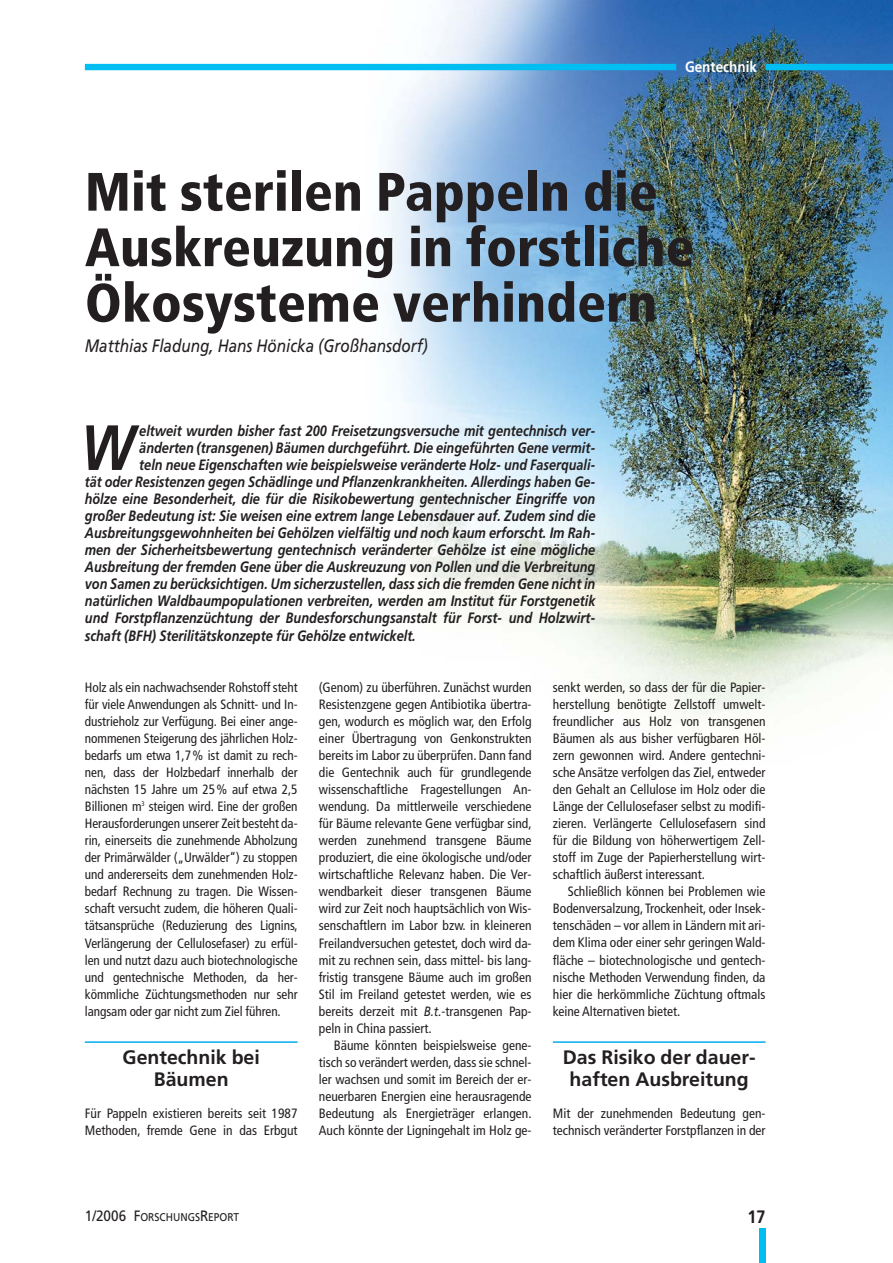
<style>
.page{position:relative;width:893px;height:1263px;background:#fff}
.page>*{position:absolute;margin:0;border:0;box-sizing:border-box;transform-origin:0 0}
.t1{font:italic 700 63.9px "Frutiger";color:#231f20;scale:.85 1}
.t2{font:900 condensed 54px/55.5px "Frutiger";color:#231f20}
.t3{font:700 19.5px/21.8px "Frutiger";color:#231f20;text-align:center}
.t4{font:italic 18px "Frutiger";color:#231f20;scale:.85 1}
.t5{font:700 18px "Frutiger";color:#231f20;scale:.9 1}
.t6{font:italic 700 15px "Frutiger";color:#231f20;scale:.85 1}
.t7{font:italic 700 15px "Frutiger";color:#231f20;scale:.84 1}
.t8{font:700 15px "Frutiger";color:#fff;scale:.9 1}
.t9{font:condensed 13.5px/17.1px "Frutiger";color:#231f20;text-align:justify}
.t10{font:11.25px "Frutiger";color:#231f20;scale:.9 1}
.s1{font-style:italic;font-stretch:normal}
.s2{font-size:15px}
</style>
<div class="page">
<img style="left:84px;top:0;width:808px;height:719px">
<svg style="left:85px;top:64px;width:807px;height:6px;background:#06b2e4"></svg>
<div style="left:759px;top:1229px;width:6px;height:34px;background:#00bdf2"></div>
<hr style="left:85px;top:1041px;width:212px;height:2px;background:#00aeef">
<hr style="left:553px;top:1041px;width:212px;height:2px;background:#00aeef">
<p class="t8" style="left:685px;top:61px;width:81px">Gentechnik</p>
<h2 class="t2" style="left:85px;top:168px;width:611px">Mit sterilen Pappeln die<br>Auskreuzung in forstliche<br>Ökosysteme verhindern</h2>
<h3 class="t4" style="left:85px;top:338px;width:405px">Matthias Fladung, Hans Hönicka (Großhansdorf)</h3>
<h1 class="t1" style="left:80px;top:422px;width:65px">W</h1>
<p class="t6" style="left:139px;top:425px;width:538px">eltweit wurden bisher fast 200 Freisetzungsversuche mit gentechnisch ver-</p>
<p class="t6" style="left:139px;top:442px;width:538px">änderten (transgenen) Bäumen durchgeführt. Die eingeführten Gene vermit-</p>
<p class="t6" style="left:139px;top:459px;width:538px">teln neue Eigenschaften wie beispielsweise veränderte Holz- und Faserquali-</p>
<p class="t7" style="left:85px;top:476px;width:609px">tät oder Resistenzen gegen Schädlinge und Pflanzenkrankheiten. Allerdings haben Ge-</p>
<p class="t7" style="left:85px;top:493px;width:609px">hölze eine Besonderheit, die für die Risikobewertung gentechnischer Eingriffe von</p>
<p class="t6" style="left:85px;top:510px;width:602px">großer Bedeutung ist: Sie weisen eine extrem lange Lebensdauer auf. Zudem sind die</p>
<p class="t6" style="left:85px;top:527px;width:602px">Ausbreitungsgewohnheiten bei Gehölzen vielfältig und noch kaum erforscht. Im Rah-</p>
<p class="t6" style="left:85px;top:544px;width:602px">men der Sicherheitsbewertung gentechnisch veränderter Gehölze ist eine mögliche</p>
<p class="t6" style="left:85px;top:561px;width:602px">Ausbreitung der fremden Gene über die Auskreuzung von Pollen und die Verbreitung</p>
<p class="t6" style="left:85px;top:578px;width:602px">von Samen zu berücksichtigen. Um sicherzustellen, dass sich die fremden Gene nicht in</p>
<p class="t6" style="left:85px;top:595px;width:602px">natürlichen Waldbaumpopulationen verbreiten, werden am Institut für Forstgenetik</p>
<p class="t6" style="left:85px;top:612px;width:602px">und Forstpflanzenzüchtung der Bundesforschungsanstalt für Forst- und Holzwirt-</p>
<p class="t6" style="left:85px;top:629px;width:391px">schaft (BFH) Sterilitätskonzepte für Gehölze entwickelt.</p>
<p class="t9" style="left:85px;top:680px;width:214px">Holz als ein nachwachsender Rohstoff steht für viele Anwendungen als Schnitt- und In&shy;dustrieholz zur Verfügung. Bei einer ange&shy;nommenen Steigerung des jährlichen Holz&shy;bedarfs um etwa 1,7% ist damit zu rech&shy;nen, dass der Holzbedarf innerhalb der nächsten 15 Jahre um 25% auf etwa 2,5<br>Billionen m<sup>3</sup> steigen wird. Eine der großen Herausforderungen unserer Zeit besteht da&shy;rin, einerseits die zunehmende Abholzung der Primärwälder („Urwälder“) zu stoppen und andererseits dem zunehmenden Holz&shy;bedarf Rechnung zu tragen. Die Wissen&shy;schaft versucht zudem, die höheren Quali&shy;tätsansprüche (Reduzierung des Lignins, Verlängerung der Cellulosefaser) zu erfül&shy;len und nutzt dazu auch biotechnologische und gentechnische Methoden, da her&shy;kömmliche Züchtungsmethoden nur sehr langsam oder gar nicht zum Ziel führen.</p>
<h3 class="t3" style="left:123px;top:1048px;width:139px">Gentechnik bei<br>Bäumen</h3>
<p class="t9" style="left:85px;top:1106px;width:214px">Für Pappeln existieren bereits seit 1987<br>Methoden, fremde Gene in das Erbgut</p>
<p class="t9" style="left:319px;top:680px;width:214px">(Genom) zu überführen. Zunächst wurden Resistenzgene gegen Antibiotika übertra&shy;gen, wodurch es möglich war, den Erfolg einer Übertragung von Genkonstrukten bereits im Labor zu überprüfen. Dann fand die Gentechnik auch für grundlegende wissenschaftliche Fragestellungen An&shy;wendung. Da mittlerweile verschiedene für Bäume relevante Gene verfügbar sind, werden zunehmend transgene Bäume produziert, die eine ökologische und/oder wirtschaftliche Relevanz haben. Die Ver&shy;wendbarkeit dieser transgenen Bäume wird zur Zeit noch hauptsächlich von Wis&shy;senschaftlern im Labor bzw. in kleineren Freilandversuchen getestet, doch wird da&shy;mit zu rechnen sein, dass mittel- bis lang&shy;fristig transgene Bäume auch im großen Stil im Freiland getestet werden, wie es bereits derzeit mit <span class="s1">B.t.</span>-transgenen Pap&shy;peln in China passiert.</p>
<p class="t9" style="left:319px;top:1038px;width:214px;text-indent:15px">Bäume könnten beispielsweise gene&shy;tisch so verändert werden, dass sie schnel&shy;ler wachsen und somit im Bereich der er&shy;neuerbaren Energien eine herausragende Bedeutung als Energieträger erlangen.<br>Auch könnte der Ligningehalt im Holz ge-</p>
<p class="t9" style="left:553px;top:680px;width:214px">senkt werden, so dass der für die Papier&shy;herstellung benötigte Zellstoff umwelt&shy;freundlicher aus Holz von transgenen Bäumen als aus bisher verfügbaren Höl&shy;zern gewonnen wird. Andere gentechni&shy;sche Ansätze verfolgen das Ziel, entweder den Gehalt an Cellulose im Holz oder die Länge der Cellulosefaser selbst zu modifi&shy;zieren. Verlängerte Cellulosefasern sind für die Bildung von höherwertigem Zell&shy;stoff im Zuge der Papierherstellung wirt&shy;schaftlich äußerst interessant.</p>
<p class="t9" style="left:553px;top:884px;width:214px;text-indent:15px">Schließlich können bei Problemen wie Bodenversalzung, Trockenheit, oder Insek&shy;tenschäden – vor allem in Ländern mit ari&shy;dem Klima oder einer sehr geringen Wald&shy;fläche – biotechnologische und gentech&shy;nische Methoden Verwendung finden, da hier die herkömmliche Züchtung oftmals keine Alternativen bietet.</p>
<h3 class="t3" style="left:563px;top:1048px;width:194px">Das Risiko der dauer&shy;haften Ausbreitung</h3>
<p class="t9" style="left:553px;top:1106px;width:214px">Mit der zunehmenden Bedeutung gen&shy;technisch veränderter Forstpflanzen in der</p>
<p class="t10" style="left:85px;top:1213px;width:173px"><span class="s2">1/2006 F</span>ORSCHUNGS<span class="s2">R</span>EPORT</p>
<h3 class="t5" style="left:747px;top:1210px;width:22px">17</h3>
</div>
